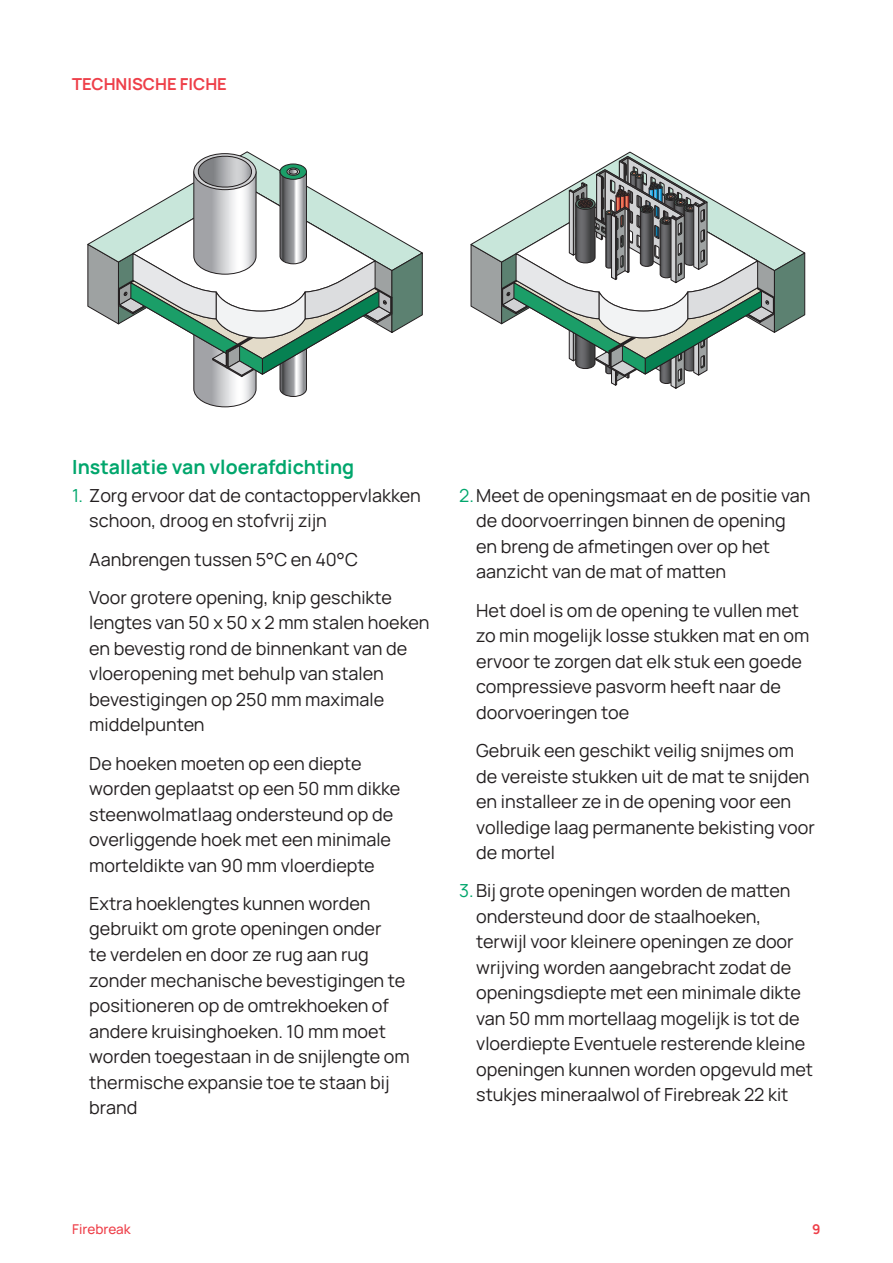
<style>
.page{position:relative;width:893px;height:1263px;background:#fff}
.page>*{position:absolute;margin:0;border:0;box-sizing:border-box;transform-origin:0 0}
.t1{font:700 19.5px "Manrope";color:#00a66c}
.t2{font:18px/25.5px "Manrope";color:#231f20}
.t3{font:700 16.5px "Manrope";color:#ee3f49}
.t4{font:500 13.5px "Manrope";color:#ee3f49}
.t5{font:700 13.5px "Manrope";color:#ee3f49}
.s1{color:#00a66c}
</style>
<div class="page">
<svg style="left:87px;top:152px;width:336px;height:255px"></svg>
<svg style="left:470px;top:152px;width:335px;height:237px"></svg>
<p class="t3" style="left:72px;top:72px;width:156px">TECHNISCHE FICHE</p>
<p class="t1" style="left:72px;top:453px;width:283px">Installatie van vloerafdichting</p>
<p class="t2" style="left:89px;top:482px;width:333px;text-indent:-17px"><span class="s1">1.</span> Zorg ervoor dat de contactoppervlakken schoon, droog en stofvrij zijn</p>
<p class="t2" style="left:89px;top:539px;width:304px;line-height:38.2px">Aanbrengen tussen 5°C en 40°C<br>Voor grotere opening, knip geschikte</p>
<p class="t2" style="left:89px;top:609px;width:342px">lengtes van 50 x 50 x 2 mm stalen hoeken en bevestig rond de binnenkant van de vloeropening met behulp van stalen bevestigingen op 250 mm maximale middelpunten</p>
<p class="t2" style="left:89px;top:750px;width:312px">De hoeken moeten op een diepte worden geplaatst op een 50 mm dikke steenwolmatlaag ondersteund op de overliggende hoek met een minimale morteldikte van 90 mm vloerdiepte</p>
<p class="t2" style="left:89px;top:890px;width:322px">Extra hoeklengtes kunnen worden gebruikt om grote openingen onder<br>te verdelen en door ze rug aan rug zonder mechanische bevestigingen te positioneren op de omtrekhoeken of andere kruisinghoeken. 10 mm moet worden toegestaan in de snijlengte om thermische expansie toe te staan bij brand</p>
<p class="t2" style="left:476px;top:482px;width:336px;text-indent:-17px"><span class="s1">2.</span> Meet de openingsmaat en de positie van de doorvoerringen binnen de opening en breng de afmetingen over op het aanzicht van de mat of matten</p>
<p class="t2" style="left:476px;top:597px;width:335px">Het doel is om de opening te vullen met zo min mogelijk losse stukken mat en om ervoor te zorgen dat elk stuk een goede compressieve pasvorm heeft naar de doorvoeringen toe</p>
<p class="t2" style="left:476px;top:737px;width:340px">Gebruik een geschikt veilig snijmes om de vereiste stukken uit de mat te snijden en installeer ze in de opening voor een volledige laag permanente bekisting voor de mortel</p>
<p class="t2" style="left:476px;top:877px;width:338px;text-indent:-17px"><span class="s1">3.</span> Bij grote openingen worden de matten ondersteund door de staalhoeken, terwijl voor kleinere openingen ze door wrijving worden aangebracht zodat de openingsdiepte met een minimale dikte van 50 mm mortellaag mogelijk is tot de vloerdiepte Eventuele resterende kleine openingen kunnen worden opgevuld met stukjes mineraalwol of Firebreak 22 kit</p>
<p class="t4" style="left:72px;top:1219px;width:60px">Firebreak</p>
<p class="t5" style="left:812px;top:1219px;width:10px">9</p>
</div>
